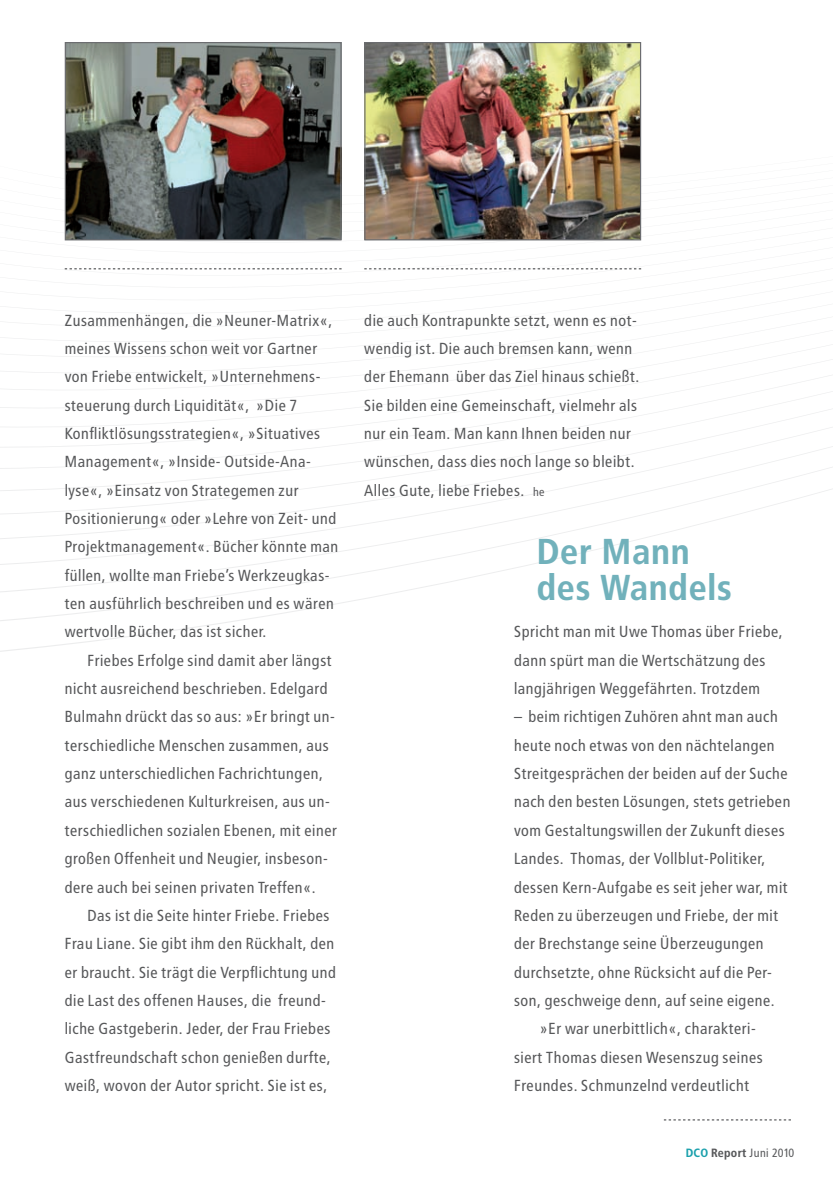
<style>
.page{position:relative;width:833px;height:1184px;background:#fff}
.page>*{position:absolute;margin:0;border:0;box-sizing:border-box;transform-origin:0 0}
.t1{font:700 36px/36px "Transit";color:#71b1bb}
.t2{font:16px/28.4px "Transit";color:#57585a}
.t3{font:12px "Transit";letter-spacing:-.02em;color:#57585a}
.s1{font-size:12px}
.s2{font-weight:700;color:#1aa0ac}
.s3{font-weight:700}
</style>
<div class="page">
<svg style="left:0;top:322px;width:832px;height:330px"></svg>
<svg style="left:663px;top:1119px;width:127px;height:1px"></svg>
<img style="left:366px;top:44px;width:273px;height:143px">
<div style="left:364px;top:42px;width:277px;height:198px;border:1px solid #6c6d70"></div>
<img style="left:67px;top:44px;width:272px;height:143px">
<div style="left:65px;top:42px;width:276px;height:198px;border:1px solid #6c6d70"></div>
<svg style="left:59px;top:187px;width:583px;height:124px"></svg>
<p class="t2" style="left:65px;top:306px;width:275px">Zusammenhängen, die »Neuner-Matrix«, meines Wissens schon weit vor Gartner von Friebe entwickelt, »Unternehmens&shy;steuerung durch Liquidität«, »Die 7<br>Konfliktlösungsstrategien«, »Situatives Management«, »Inside- Outside-Ana&shy;lyse«, »Einsatz von Strategemen zur Positionierung« oder »Lehre von Zeit- und Projektmanagement«. Bücher könnte man füllen, wollte man Friebe’s Werkzeugkas&shy;ten ausführlich beschreiben und es wären wertvolle Bücher, das ist sicher.</p>
<p class="t2" style="left:65px;top:646px;width:274px;text-indent:23px">Friebes Erfolge sind damit aber längst nicht ausreichend beschrieben. Edelgard Bulmahn drückt das so aus: »Er bringt un&shy;terschiedliche Menschen zusammen, aus ganz unterschiedlichen Fachrichtungen, aus verschiedenen Kulturkreisen, aus un&shy;terschiedlichen sozialen Ebenen, mit einer großen Offenheit und Neugier, insbeson&shy;dere auch bei seinen privaten Treffen«.</p>
<p class="t2" style="left:65px;top:901px;width:273px;text-indent:23px">Das ist die Seite hinter Friebe. Friebes Frau Liane. Sie gibt ihm den Rückhalt, den er braucht. Sie trägt die Verpflichtung und die Last des offenen Hauses, die freund&shy;liche Gastgeberin. Jeder, der Frau Friebes Gastfreundschaft schon genießen durfte, weiß, wovon der Autor spricht. Sie ist es,</p>
<p class="t2" style="left:364px;top:306px;width:277px">die auch Kontrapunkte setzt, wenn es not&shy;wendig ist. Die auch bremsen kann, wenn der Ehemann über das Ziel hinaus schießt.<br>Sie bilden eine Gemeinschaft, vielmehr als nur ein Team. Man kann Ihnen beiden nur wünschen, dass dies noch lange so bleibt.<br>Alles Gute, liebe Friebes. <span class="s1">he</span></p>
<h1 class="t1" style="left:536px;top:533px;width:197px">Der Mann des Wandels</h1>
<p class="t2" style="left:514px;top:618px;width:271px">Spricht man mit Uwe Thomas über Friebe, dann spürt man die Wertschätzung des langjährigen Weggefährten. Trotzdem</p>
<p class="t2" style="left:514px;top:703px;width:266px">– beim richtigen Zuhören ahnt man auch</p>
<p class="t2" style="left:514px;top:731px;width:262px">heute noch etwas von den nächtelangen</p>
<p class="t2" style="left:514px;top:759px;width:276px">Streitgesprächen der beiden auf der Suche</p>
<p class="t2" style="left:514px;top:788px;width:278px">nach den besten Lösungen, stets getrieben</p>
<p class="t2" style="left:514px;top:816px;width:273px">vom Gestaltungswillen der Zukunft dieses</p>
<p class="t2" style="left:514px;top:844px;width:253px">Landes. Thomas, der Vollblut-Politiker,</p>
<p class="t2" style="left:514px;top:873px;width:276px">dessen Kern-Aufgabe es seit jeher war, mit</p>
<p class="t2" style="left:514px;top:901px;width:266px">Reden zu überzeugen und Friebe, der mit</p>
<p class="t2" style="left:514px;top:929px;width:251px">der Brechstange seine Überzeugungen</p>
<p class="t2" style="left:514px;top:958px;width:260px">durchsetzte, ohne Rücksicht auf die Per-</p>
<p class="t2" style="left:514px;top:986px;width:262px">son, geschweige denn, auf seine eigene.</p>
<p class="t2" style="left:540px;top:1014px;width:218px">»Er war unerbittlich«, charakteri-</p>
<p class="t2" style="left:514px;top:1043px;width:251px">siert Thomas diesen Wesenszug seines</p>
<p class="t2" style="left:514px;top:1071px;width:237px">Freundes. Schmunzelnd verdeutlicht</p>
<p class="t3" style="left:685px;top:1145px;width:111px"><span class="s2">DCO</span> <span class="s3">Report</span> Juni 2010</p>
</div>
